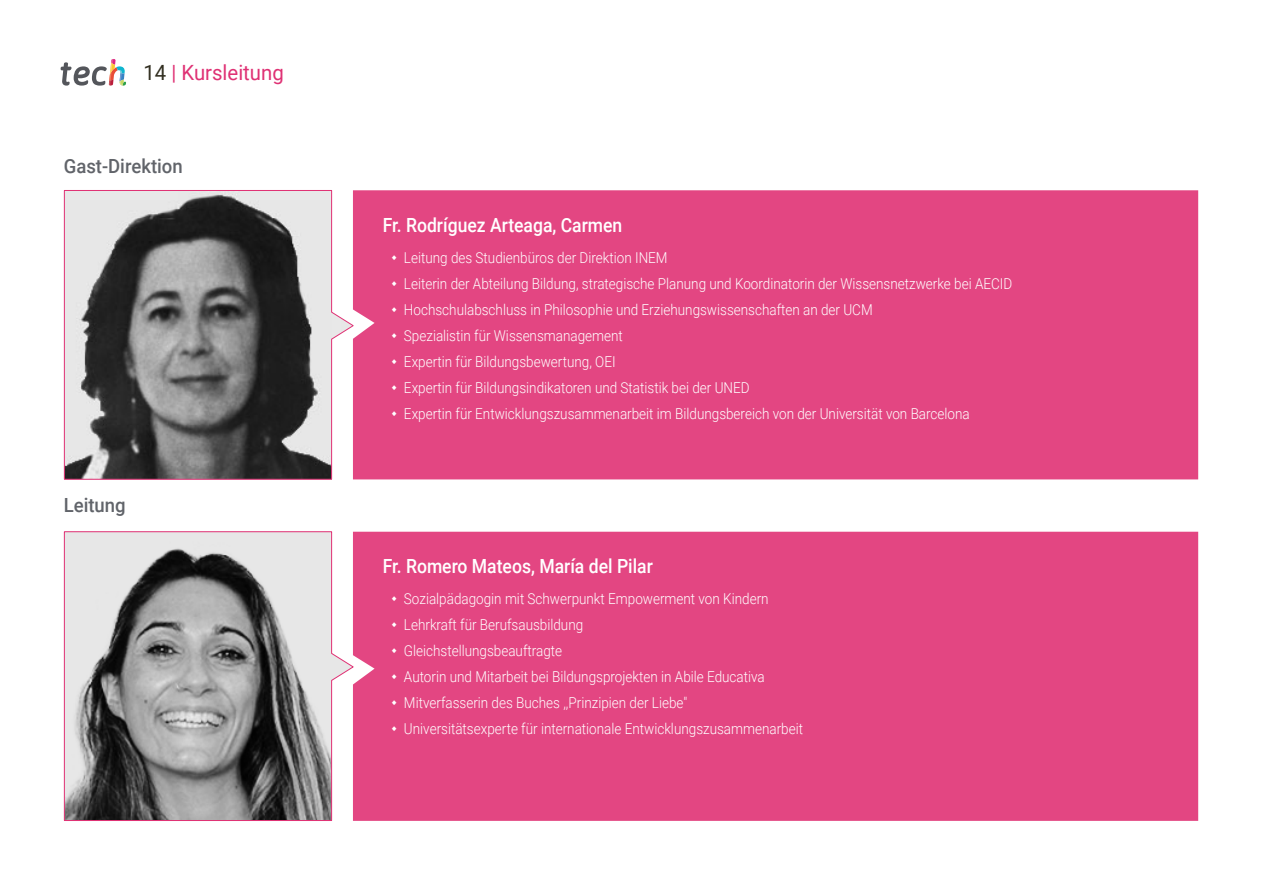
<style>
.page{position:relative;width:1263px;height:893px;background:#fff}
.page>*{position:absolute;margin:0;border:0;box-sizing:border-box;transform-origin:0 0}
.t1{font:21px "Roboto";color:#df3174}
.t2{font:500 19.5px "Roboto";color:#fff;scale:.9 1}
.t3{font:500 19.5px "Roboto";color:#61646a;scale:.95 1}
.t4{font:300 15px/26px "Roboto";color:#fff;scale:.9 1}
.s1{color:#312e20}
</style>
<div class="page">
<svg style="left:61px;top:59px;width:65px;height:27px"></svg>
<div style="left:354px;top:190px;width:844px;height:289px;background:#e34682"></div>
<div style="left:354px;top:532px;width:844px;height:289px;background:#e34682"></div>
<svg style="left:64px;top:190px;width:290px;height:290px;background:#827f80"></svg>
<svg style="left:64px;top:531px;width:290px;height:290px;background:#9e9b9c"></svg>
<svg style="left:392px;top:596px;width:5px;height:5px"></svg>
<svg style="left:392px;top:622px;width:5px;height:5px"></svg>
<svg style="left:392px;top:648px;width:5px;height:5px"></svg>
<svg style="left:392px;top:674px;width:5px;height:5px"></svg>
<svg style="left:392px;top:700px;width:5px;height:5px"></svg>
<svg style="left:392px;top:726px;width:5px;height:5px"></svg>
<svg style="left:392px;top:255px;width:5px;height:5px"></svg>
<svg style="left:392px;top:281px;width:5px;height:5px"></svg>
<svg style="left:392px;top:307px;width:5px;height:5px"></svg>
<svg style="left:392px;top:333px;width:5px;height:5px"></svg>
<svg style="left:392px;top:359px;width:5px;height:5px"></svg>
<svg style="left:392px;top:385px;width:5px;height:5px"></svg>
<svg style="left:392px;top:411px;width:5px;height:5px"></svg>
<h1 class="t1" style="left:144px;top:57px;width:142px"><span class="s1">14</span> | Kursleitung</h1>
<h2 class="t3" style="left:64px;top:152px;width:127px">Gast-Direktion</h2>
<h2 class="t3" style="left:64px;top:492px;width:67px">Leitung</h2>
<h2 class="t2" style="left:383px;top:211px;width:268px">Fr. Rodríguez Arteaga, Carmen</h2>
<p class="t4" style="left:404px;top:244px;width:677px">Leitung des Studienbüros der Direktion INEM<br>Leiterin der Abteilung Bildung, strategische Planung und Koordinatorin der Wissensnetzwerke bei AECID Hochschulabschluss in Philosophie und Erziehungswissenschaften an der UCM<br>Spezialistin für Wissensmanagement<br>Expertin für Bildungsbewertung, OEI<br>Expertin für Bildungsindikatoren und Statistik bei der UNED<br>Expertin für Entwicklungszusammenarbeit im Bildungsbereich von der Universität von Barcelona</p>
<h2 class="t2" style="left:383px;top:552px;width:302px">Fr. Romero Mateos, María del Pilar</h2>
<p class="t4" style="left:404px;top:585px;width:445px">Sozialpädagogin mit Schwerpunkt Empowerment von Kindern Lehrkraft für Berufsausbildung<br>Gleichstellungsbeauftragte<br>Autorin und Mitarbeit bei Bildungsprojekten in Abile Educativa Mitverfasserin des Buches ,,Prinzipien der Liebe" Universitätsexperte für internationale Entwicklungszusammenarbeit</p>
</div>
